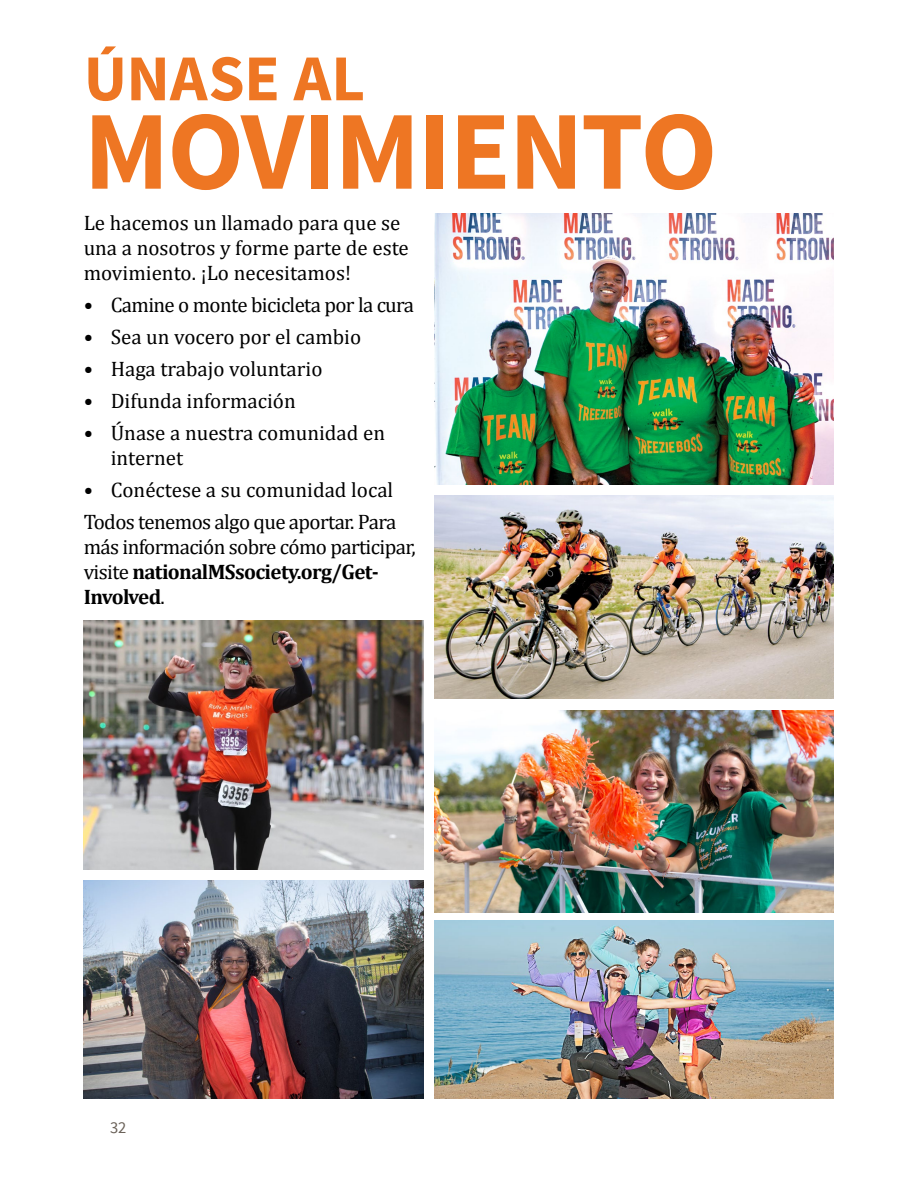
<style>
.page{position:relative;width:918px;height:1188px;background:#fff}
.page>*{position:absolute;margin:0;border:0;box-sizing:border-box;transform-origin:0 0}
.t1{font:700 112.5px "Source Sans Pro";letter-spacing:-.02em;color:#ee7623}
.t2{font:700 65.55px "Source Sans Pro";color:#ee7623}
.t3{font:21px/25.2px "Cambria";color:#000}
.t4{font:21px/25.2px "Cambria";letter-spacing:-.03em;color:#000}
.t5{font:16.5px "Source Sans Pro";color:#6a6158}
.s1{font-weight:700}
</style>
<div class="page">
<img style="left:84px;top:621px;width:339px;height:249px">
<img style="left:435px;top:496px;width:398px;height:202px">
<img style="left:435px;top:921px;width:398px;height:178px">
<img style="left:435px;top:213px;width:398px;height:271px">
<img style="left:435px;top:710px;width:398px;height:203px">
<img style="left:84px;top:881px;width:339px;height:218px">
<h2 class="t2" style="left:84px;top:36px;width:283px">ÚNASE AL</h2>
<h1 class="t1" style="left:84px;top:79px;width:635px">MOVIMIENTO</h1>
<p class="t3" style="left:84px;top:210px;width:327px">Le hacemos un llamado para que se una a nosotros y forme parte de este movimiento. ¡Lo necesitamos!</p>
<p class="t4" style="left:84px;top:292px;width:332px">• Camine o monte bicicleta por la cura</p>
<p class="t3" style="left:84px;top:324px;width:279px">• Sea un vocero por el cambio</p>
<p class="t3" style="left:84px;top:356px;width:240px">• Haga trabajo voluntario</p>
<p class="t3" style="left:84px;top:388px;width:214px">• Difunda información</p>
<p class="t3" style="left:111px;top:420px;width:276px;text-indent:-27px">• Únase a nuestra comunidad en internet</p>
<p class="t4" style="left:84px;top:474px;width:314px;line-height:32px">• Conéctese a su comunidad local<br>Todos tenemos algo que aportar. Para</p>
<p class="t4" style="left:84px;top:534px;width:333px">más información sobre cómo participar, visite <span class="s1">nationalMSsociety.org/Get-<br>Involved</span>.</p>
<p class="t5" style="left:110px;top:1117px;width:18px">32</p>
</div>
